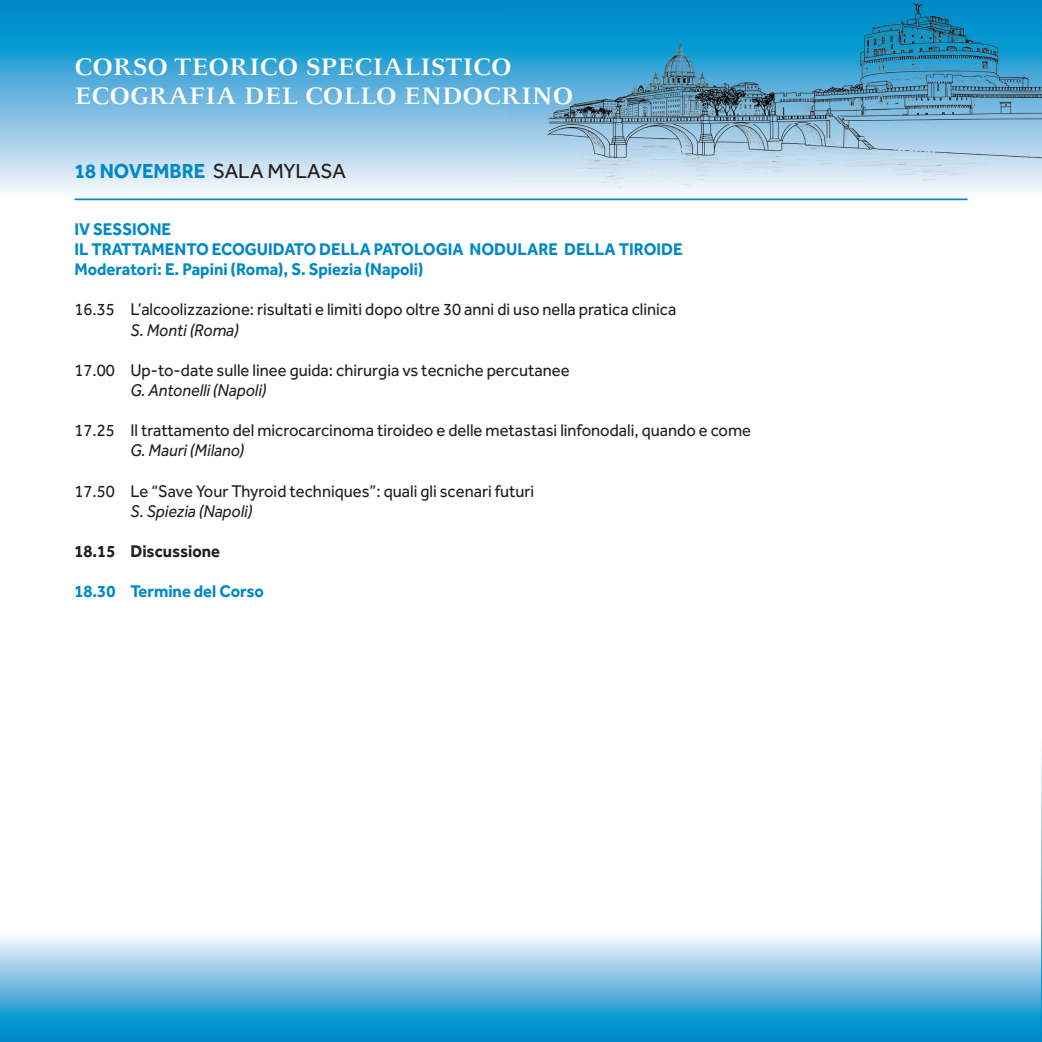
<style>
.page{position:relative;width:1042px;height:1042px;background:#fff}
.page>*{position:absolute;margin:0;border:0;box-sizing:border-box;transform-origin:0 0}
.t1{font:600 26.25px/29.8px "FF Celeste";color:#fff;scale:1.1 1}
.t2{font:700 21px "Effra";color:#0088c7;scale:.95 1}
.t3{font:17.5px "Effra";color:#231f20;scale:.95 1}
.t4{font:700 17.5px/20.1px "Effra";color:#0088c7;scale:.95 1}
.t5{font:italic 17.5px "Effra";color:#231f20;scale:.95 1}
.t6{font:700 17.5px "Effra";color:#231f20;scale:.95 1}
.s1{font-weight:400;color:#231f20}
</style>
<div class="page">
<svg style="left:0;top:937px;width:1041px;height:105px;background:#67b9df"></svg>
<svg style="left:0;top:0;width:1042px;height:193px;background:#6cbae0"></svg>
<img style="left:508px;top:0;width:534px;height:187px">
<hr style="left:74px;top:198px;width:893px;height:2px;background:#0088c7">
<svg style="left:1041px;top:747px;width:1px;height:295px"></svg>
<h1 class="t1" style="left:74px;top:51px;width:455px">CORSO TEORICO SPECIALISTICO<br>ECOGRAFIA DEL COLLO ENDOCRINO</h1>
<p class="t2" style="left:74px;top:158px;width:287px">18 NOVEMBRE <span class="s1">SALA MYLASA</span></p>
<p class="t4" style="left:74px;top:219px;width:642px">IV SESSIONE<br>IL TRATTAMENTO ECOGUIDATO DELLA PATOLOGIA NODULARE DELLA TIROIDE<br>Moderatori: E. Papini (Roma), S. Spiezia (Napoli)</p>
<p class="t3" style="left:74px;top:299px;width:635px">16.35 L’alcoolizzazione: risultati e limiti dopo oltre 30 anni di uso nella pratica clinica</p>
<p class="t5" style="left:130px;top:319px;width:116px">S. Monti (Roma)</p>
<p class="t3" style="left:74px;top:360px;width:523px">17.00 Up-to-date sulle linee guida: chirurgia vs tecniche percutanee</p>
<p class="t5" style="left:130px;top:380px;width:145px">G. Antonelli (Napoli)</p>
<p class="t3" style="left:74px;top:420px;width:714px">17.25 Il trattamento del microcarcinoma tiroideo e delle metastasi linfonodali, quando e come</p>
<p class="t5" style="left:130px;top:440px;width:121px">G. Mauri (Milano)</p>
<p class="t3" style="left:74px;top:480px;width:485px">17.50 Le “Save Your Thyroid techniques”: quali gli scenari futuri</p>
<p class="t5" style="left:130px;top:501px;width:130px">S. Spiezia (Napoli)</p>
<p class="t6" style="left:74px;top:540px;width:155px">18.15 Discussione</p>
<p class="t4" style="left:74px;top:581px;width:201px">18.30 Termine del Corso</p>
</div>
